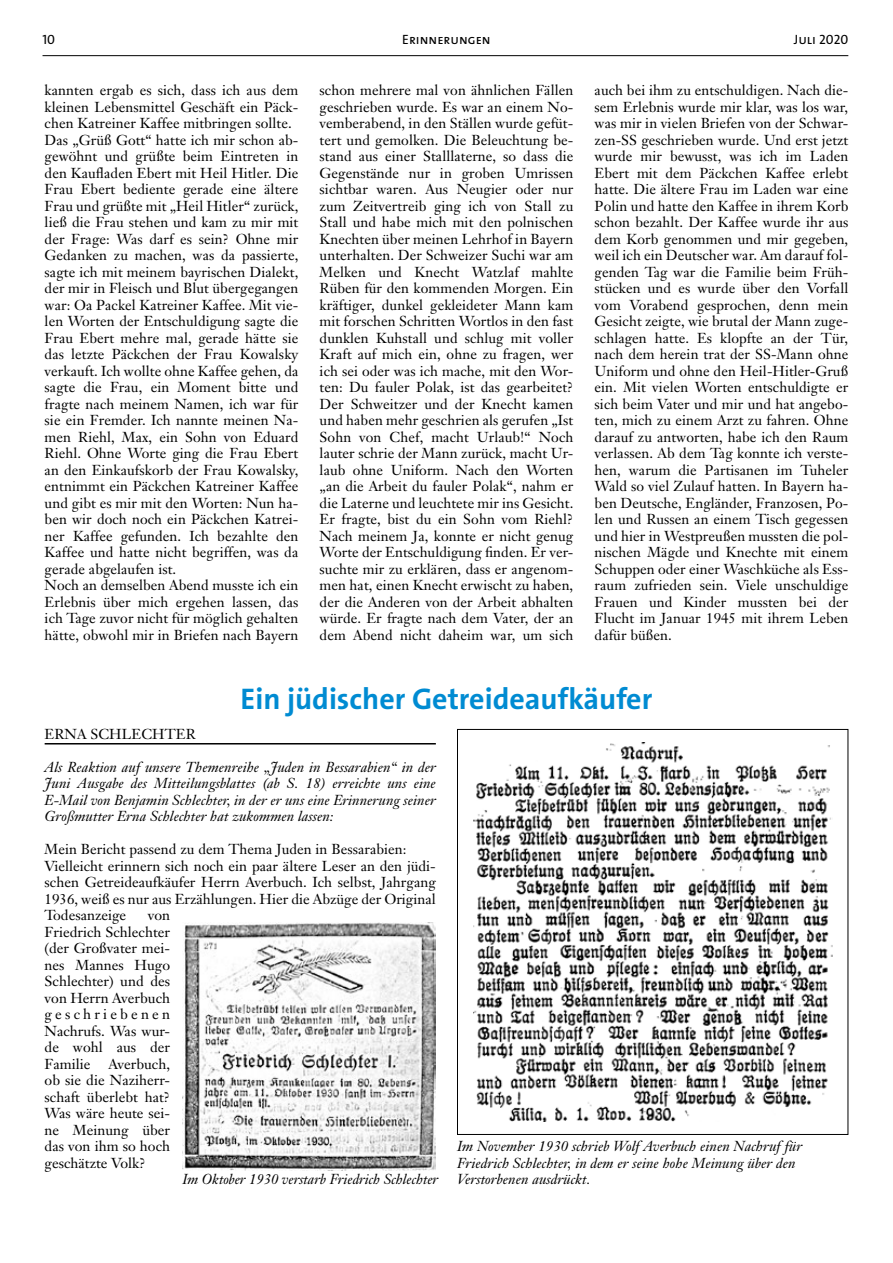
<style>
.page{position:relative;width:893px;height:1263px;background:#fff}
.page>*{position:absolute;margin:0;border:0;box-sizing:border-box;transform-origin:0 0}
.t1{font:700 30px "The Sans B7";color:#008bd2}
.t2{font:14.25px/16.5px "Janson Text";letter-spacing:.005em;color:#000}
.t3{font:italic 14.25px/16.5px "Janson Text";letter-spacing:.005em;color:#000;text-align:justify}
.t4{font:13.5px "The Sans Caps";color:#000}
</style>
<div class="page">
<hr style="left:43px;top:55px;width:805px;height:1px;background:#000">
<hr style="left:45px;top:743px;width:391px;height:1px;background:#000">
<img style="left:473px;top:742px;width:359px;height:380px">
<img style="left:183px;top:922px;width:253px;height:248px">
<p class="t4" style="left:43px;top:28px;width:14px">10</p>
<p class="t4" style="left:402px;top:28px;width:90px">Erinnerungen</p>
<p class="t4" style="left:794px;top:28px;width:56px">Juli 2020</p>
<p class="t2" style="left:320px;top:82px;width:255px;text-align:justify">schon mehrere mal von ähnlichen Fällen geschrieben wurde. Es war an einem No&shy;vemberabend, in den Ställen wurde gefüt&shy;tert und gemolken. Die Beleuchtung be&shy;stand aus einer Stalllaterne, so dass die Gegenstände nur in groben Umrissen sichtbar waren. Aus Neugier oder nur zum Zeitvertreib ging ich von Stall zu Stall und habe mich mit den polnischen Knechten über meinen Lehrhof in Bayern unterhalten. Der Schweizer Suchi war am Melken und Knecht Watzlaf mahlte Rüben für den kommenden Morgen. Ein kräftiger, dunkel gekleideter Mann kam mit forschen Schritten Wortlos in den fast dunklen Kuhstall und schlug mit voller Kraft auf mich ein, ohne zu fragen, wer ich sei oder was ich mache, mit den Wor&shy;ten: Du fauler Polak, ist das gearbeitet?<br>Der Schweitzer und der Knecht kamen und haben mehr geschrien als gerufen „Ist Sohn von Chef, macht Urlaub!“ Noch lauter schrie der Mann zurück, macht Ur&shy;laub ohne Uniform. Nach den Worten „an die Arbeit du fauler Polak“, nahm er die Laterne und leuchtete mir ins Gesicht.<br>Er fragte, bist du ein Sohn vom Riehl?<br>Nach meinem Ja, konnte er nicht genug Worte der Entschuldigung finden. Er ver&shy;suchte mir zu erklären, dass er angenom&shy;men hat, einen Knecht erwischt zu haben, der die Anderen von der Arbeit abhalten würde. Er fragte nach dem Vater, der an dem Abend nicht daheim war, um sich</p>
<p class="t2" style="left:45px;top:82px;width:255px">kannten ergab es sich, dass ich aus dem kleinen Lebensmittel Geschäft ein Päck&shy;chen Katreiner Kaffee mitbringen sollte.<br>Das „Grüß Gott“ hatte ich mir schon ab&shy;gewöhnt und grüßte beim Eintreten in den Kaufladen Ebert mit Heil Hitler. Die Frau Ebert bediente gerade eine ältere Frau und grüßte mit „Heil Hitler“ zurück, ließ die Frau stehen und kam zu mir mit der Frage: Was darf es sein? Ohne mir Gedanken zu machen, was da passierte, sagte ich mit meinem bayrischen Dialekt, der mir in Fleisch und Blut übergegangen war: Oa Packel Katreiner Kaffee. Mit vie&shy;len Worten der Entschuldigung sagte die Frau Ebert mehre mal, gerade hätte sie das letzte Päckchen der Frau Kowalsky verkauft. Ich wollte ohne Kaffee gehen, da sagte die Frau, ein Moment bitte und fragte nach meinem Namen, ich war für sie ein Fremder. Ich nannte meinen Na&shy;men Riehl, Max, ein Sohn von Eduard Riehl. Ohne Worte ging die Frau Ebert an den Einkaufskorb der Frau Kowalsky, entnimmt ein Päckchen Katreiner Kaffee und gibt es mir mit den Worten: Nun ha&shy;ben wir doch noch ein Päckchen Katrei&shy;ner Kaffee gefunden. Ich bezahlte den Kaffee und hatte nicht begriffen, was da gerade abgelaufen ist.<br>Noch an demselben Abend musste ich ein Erlebnis über mich ergehen lassen, das ich Tage zuvor nicht für möglich gehalten hätte, obwohl mir in Briefen nach Bayern</p>
<p class="t2" style="left:595px;top:82px;width:255px">auch bei ihm zu entschuldigen. Nach die&shy;sem Erlebnis wurde mir klar, was los war, was mir in vielen Briefen von der Schwar&shy;zen-SS geschrieben wurde. Und erst jetzt wurde mir bewusst, was ich im Laden Ebert mit dem Päckchen Kaffee erlebt hatte. Die ältere Frau im Laden war eine Polin und hatte den Kaffee in ihrem Korb schon bezahlt. Der Kaffee wurde ihr aus dem Korb genommen und mir gegeben, weil ich ein Deutscher war. Am darauf fol&shy;genden Tag war die Familie beim Früh&shy;stücken und es wurde über den Vorfall vom Vorabend gesprochen, denn mein Gesicht zeigte, wie brutal der Mann zuge&shy;schlagen hatte. Es klopfte an der Tür, nach dem herein trat der SS-Mann ohne Uniform und ohne den Heil-Hitler-Gruß ein. Mit vielen Worten entschuldigte er sich beim Vater und mir und hat angebo&shy;ten, mich zu einem Arzt zu fahren. Ohne darauf zu antworten, habe ich den Raum verlassen. Ab dem Tag konnte ich verste&shy;hen, warum die Partisanen im Tuheler Wald so viel Zulauf hatten. In Bayern ha&shy;ben Deutsche, Engländer, Franzosen, Po&shy;len und Russen an einem Tisch gegessen und hier in Westpreußen mussten die pol&shy;nischen Mägde und Knechte mit einem Schuppen oder einer Waschküche als Ess&shy;raum zufrieden sein. Viele unschuldige Frauen und Kinder mussten bei der Flucht im Januar 1945 mit ihrem Leben dafür büßen.</p>
<h1 class="t1" style="left:241px;top:683px;width:413px">Ein jüdischer Getreideaufkäufer</h1>
<p class="t2" style="left:45px;top:725px;width:153px">ERNA SCHLECHTER</p>
<p class="t3" style="left:45px;top:759px;width:393px">Als Reaktion auf unsere Themenreihe „Juden in Bessarabien“ in der Juni Ausgabe des Mitteilungsblattes (ab S. 18) erreichte uns eine E-Mail von Benjamin Schlechter, in der er uns eine Erinnerung seiner Großmutter Erna Schlechter hat zukommen lassen:</p>
<p class="t2" style="left:45px;top:841px;width:393px">Mein Bericht passend zu dem Thema Juden in Bessarabien:<br>Vielleicht erinnern sich noch ein paar ältere Leser an den jüdi&shy;schen Getreideaufkäufer Herrn Averbuch. Ich selbst, Jahrgang 1936, weiß es nur aus Erzählungen. Hier die Abzüge der Original Todesanzeige</p>
<p class="t2" style="left:45px;top:907px;width:127px;text-align:justify;text-indent:103px">von Friedrich Schlechter (der Großvater mei&shy;nes Mannes Hugo Schlechter) und des von Herrn Averbuch geschriebenen Nachrufs. Was wur&shy;de wohl aus der Familie</p>
<p class="t2" style="left:45px;top:1055px;width:127px;text-align:justify;text-indent:64px">Averbuch, ob sie die Naziherr&shy;schaft überlebt hat?<br>Was wäre heute sei&shy;ne Meinung über das von ihm so hoch geschätzte Volk?</p>
<p class="t3" style="left:457px;top:1138px;width:347px">Im November 1930 schrieb Wolf Averbuch einen Nachruf für<br>Friedrich Schlechter, in dem er seine hohe Meinung über den</p>
<p class="t3" style="left:183px;top:1171px;width:257px">Im Oktober 1930 verstarb Friedrich Schlechter</p>
<p class="t3" style="left:457px;top:1171px;width:135px">Verstorbenen ausdrückt.</p>
</div>
